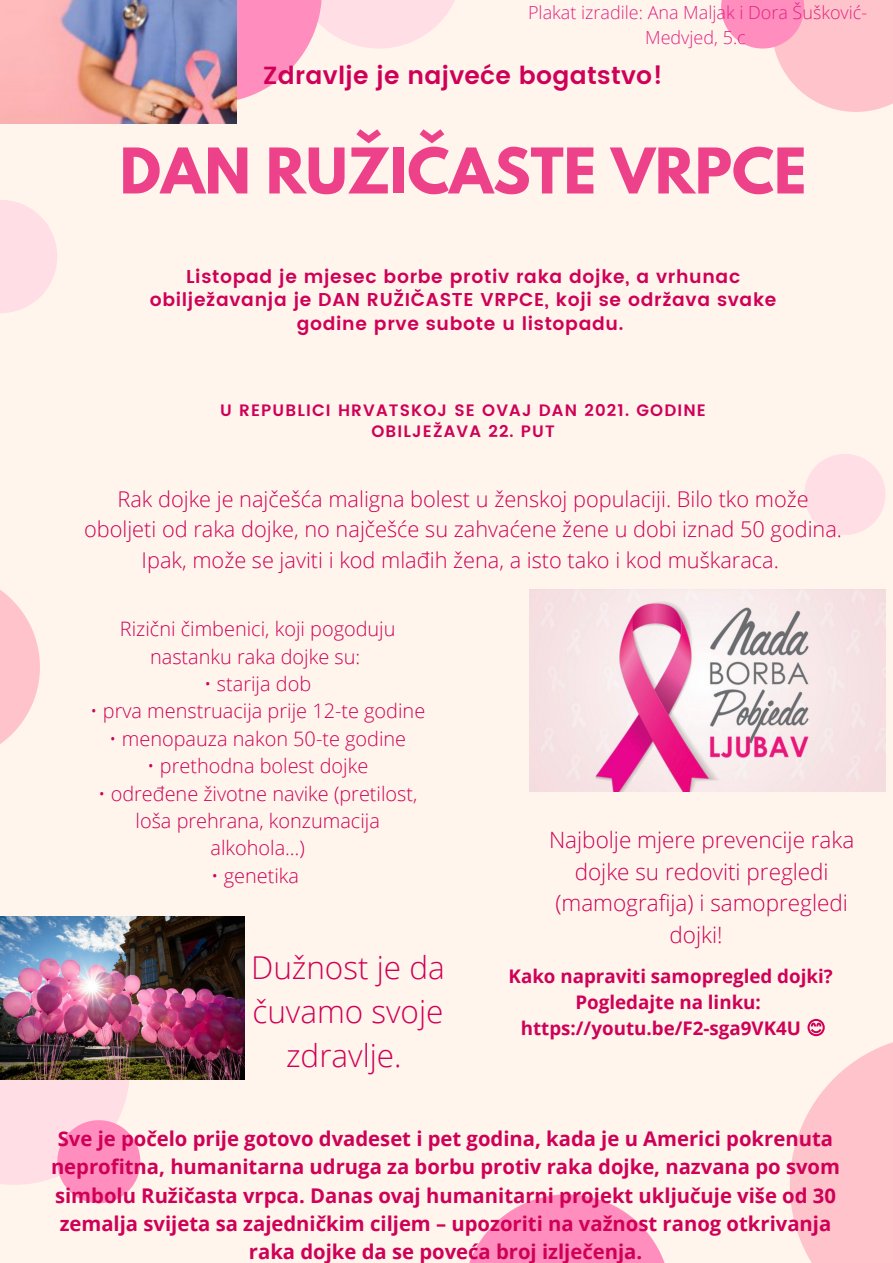
<style>
.page{position:relative;width:893px;height:1263px;background:#fff5ec}
.page>*{position:absolute;margin:0;border:0;box-sizing:border-box;transform-origin:0 0}
.t1{font:700 55.72px "League Spartan";color:#ed418a}
.t2{font:300 31.5px/43.9px "Open Sans";color:#cf0057;text-align:center}
.t3{font:600 24.75px "Poppins";letter-spacing:.01em;color:#cf0057}
.t4{font:300 22.5px/31.5px "Open Sans";color:#cf0057;text-align:center}
.t5{font:300 21.75px/30.2px "Open Sans";color:#cf0057;text-align:center}
.t6{font:700 20.25px/28.1px "Open Sans";color:#cf0057;text-align:center}
.t7{font:300 19.88px/27.4px "Open Sans";color:#cf0057;text-align:center}
.t8{font:700 18.75px "Open Sans";color:#cf0057}
.t9{font:600 18.6px/23.5px "Poppins";letter-spacing:.035em;color:#cf0057;text-align:center}
.t10{font:300 18px/24.8px "Open Sans";color:#e32283;text-align:center}
.t11{font:600 16.5px/20.6px "Poppins";letter-spacing:.07em;color:#cf0057;text-align:center}
</style>
<div class="page">
<svg style="left:0;top:590px;width:40px;height:154px"></svg>
<svg style="left:0;top:200px;width:57px;height:113px"></svg>
<svg style="left:237px;top:0;width:218px;height:100px"></svg>
<svg style="left:804px;top:454px;width:81px;height:81px"></svg>
<svg style="left:0;top:954px;width:140px;height:249px"></svg>
<svg style="left:469px;top:1194px;width:196px;height:69px"></svg>
<svg style="left:721px;top:0;width:172px;height:112px"></svg>
<img style="left:530px;top:589px;width:355px;height:202px">
<img style="left:0;top:0;width:237px;height:124px">
<img style="left:1px;top:917px;width:243px;height:162px">
<svg style="left:790px;top:1019px;width:103px;height:244px"></svg>
<p class="t10" style="left:528px;top:-1px;width:341px">Plakat izradile: Ana Maljak i Dora Šušković-<br>Medvjed, 5.c</p>
<p class="t3" style="left:263px;top:61px;width:401px">Zdravlje je najveće bogatstvo!</p>
<p class="t1" style="left:120px;top:143px;width:688px">DAN RUŽIČASTE VRPCE</p>
<p class="t9" style="left:150px;top:265px;width:628px">Listopad je mjesec borbe protiv raka dojke, a vrhunac obilježavanja je DAN RUŽIČASTE VRPCE, koji se održava svake godine prve subote u listopadu.</p>
<p class="t11" style="left:220px;top:400px;width:487px">U REPUBLICI HRVATSKOJ SE OVAJ DAN 2021. GODINE<br>OBILJEŽAVA 22. PUT</p>
<p class="t5" style="left:84px;top:484px;width:759px">Rak dojke je najčešća maligna bolest u ženskoj populaciji. Bilo tko može oboljeti od raka dojke, no najčešće su zahvaćene žene u dobi iznad 50 godina.<br>Ipak, može se javiti i kod mlađih žena, a isto tako i kod muškaraca.</p>
<p class="t7" style="left:120px;top:615px;width:277px">Rizični čimbenici, koji pogoduju nastanku raka dojke su:</p>
<p class="t7" style="left:204px;top:670px;width:108px">• starija dob</p>
<p class="t7" style="left:90px;top:697px;width:336px">• prva menstruacija prije 12-te godine</p>
<p class="t7" style="left:109px;top:724px;width:298px">• menopauza nakon 50-te godine</p>
<p class="t7" style="left:147px;top:752px;width:223px">• prethodna bolest dojke</p>
<p class="t7" style="left:98px;top:779px;width:321px">• određene životne navike (pretilost, loša prehrana, konzumacija alkohola…)</p>
<p class="t7" style="left:211px;top:861px;width:89px">• genetika</p>
<p class="t2" style="left:251px;top:945px;width:195px">Dužnost je da čuvamo svoje zdravlje.</p>
<p class="t4" style="left:549px;top:823px;width:307px">Najbolje mjere prevencije raka dojke su redoviti pregledi (mamografija) i samopregledi dojki!</p>
<p class="t8" style="left:508px;top:963px;width:326px">Kako napraviti samopregled dojki?</p>
<p class="t8" style="left:575px;top:989px;width:187px">Pogledajte na linku:</p>
<p class="t8" style="left:521px;top:1015px;width:282px">https://youtu.be/F2-sga9VK4U</p>
<p class="t6" style="left:51px;top:1124px;width:790px">Sve je počelo prije gotovo dvadeset i pet godina, kada je u Americi pokrenuta neprofitna, humanitarna udruga za borbu protiv raka dojke, nazvana po svom simbolu Ružičasta vrpca. Danas ovaj humanitarni projekt uključuje više od 30 zemalja svijeta sa zajedničkim ciljem – upozoriti na važnost ranog otkrivanja raka dojke da se poveća broj izlječenja.</p>
</div>
